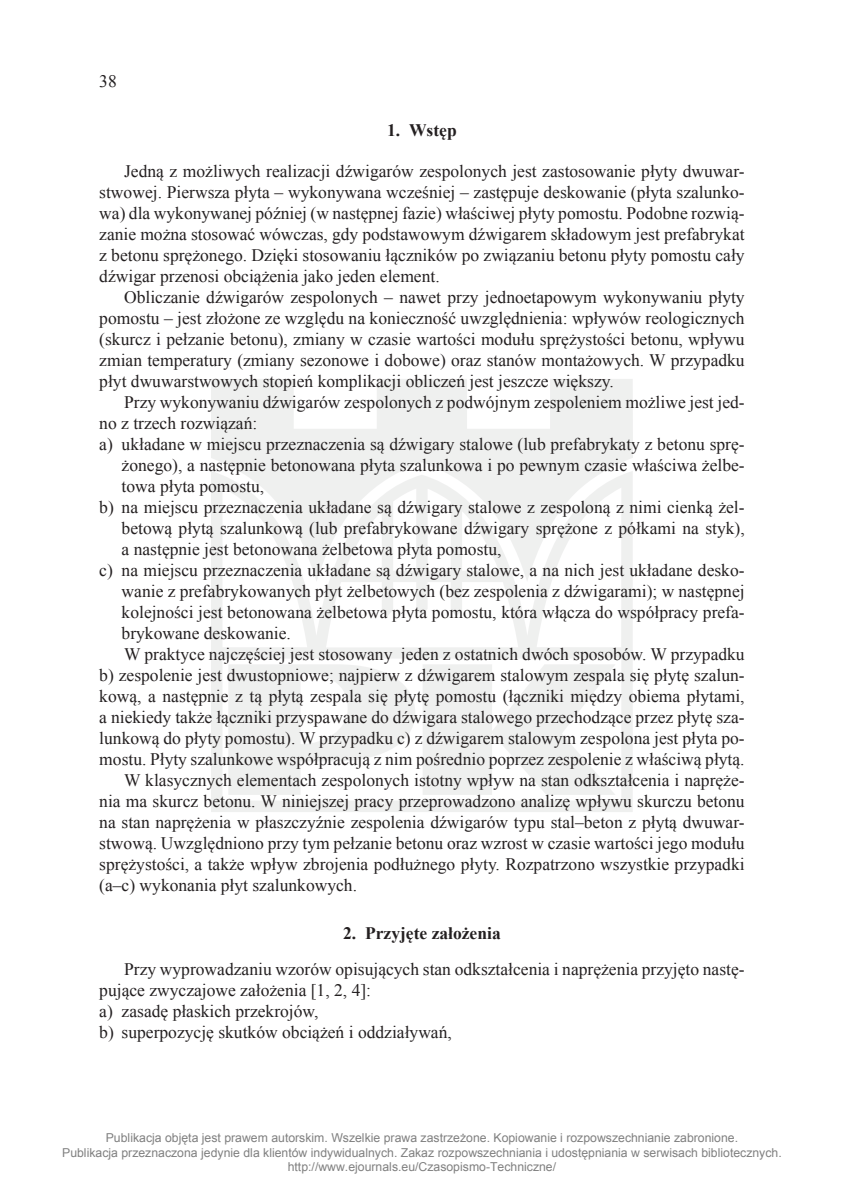
<style>
.page{position:relative;width:844px;height:1191px;background:#fff}
.page>*{position:absolute;margin:0;border:0;box-sizing:border-box;transform-origin:0 0}
.test{font:17.5px/21px "Times New Roman";color:#231f20;text-align:justify}
.t1{font:700 17.5px "Times New Roman";color:#231f20}
.t2{font:12.25px/14.7px "Arial";color:#808080;text-align:center}
</style>
<div class="page">
<svg style="left:211px;top:379px;width:421px;height:433px;fill:#eff0ef"></svg>
<p class="test" style="left:99px;top:70px;width:19px">38</p>
<p class="t1" style="left:387px;top:118px;width:71px">1. Wstęp</p>
<p class="test" style="left:99px;top:160px;width:646px;text-indent:25px">Jedną z możliwych realizacji dźwigarów zespolonych jest zastosowanie płyty dwuwar&shy;stwowej. Pierwsza płyta – wykonywana wcześniej – zastępuje deskowanie (płyta szalunko&shy;wa) dla wykonywanej później (w następnej fazie) właściwej płyty pomostu. Podobne rozwią&shy;zanie można stosować wówczas, gdy podstawowym dźwigarem składowym jest prefabrykat z betonu sprężonego. Dzięki stosowaniu łączników po związaniu betonu płyty pomostu cały dźwigar przenosi obciążenia jako jeden element.</p>
<p class="test" style="left:99px;top:286px;width:646px;text-indent:25px">Obliczanie dźwigarów zespolonych – nawet przy jednoetapowym wykonywaniu płyty pomostu – jest złożone ze względu na konieczność uwzględnienia: wpływów reologicznych (skurcz i pełzanie betonu), zmiany w czasie wartości modułu sprężystości betonu, wpływu zmian temperatury (zmiany sezonowe i dobowe) oraz stanów montażowych. W przypadku płyt dwuwarstwowych stopień komplikacji obliczeń jest jeszcze większy.</p>
<p class="test" style="left:99px;top:391px;width:646px;text-indent:25px">Przy wykonywaniu dźwigarów zespolonych z podwójnym zespoleniem możliwe jest jed&shy;no z trzech rozwiązań:</p>
<p class="test" style="left:122px;top:433px;width:624px;text-indent:-22px">a) układane w miejscu przeznaczenia są dźwigary stalowe (lub prefabrykaty z betonu sprę&shy;żonego), a następnie betonowana płyta szalunkowa i po pewnym czasie właściwa żelbe&shy;towa płyta pomostu,</p>
<p class="test" style="left:122px;top:496px;width:624px;text-indent:-22px">b) na miejscu przeznaczenia układane są dźwigary stalowe z zespoloną z nimi cienką żel&shy;betową płytą szalunkową (lub prefabrykowane dźwigary sprężone z półkami na styk), a następnie jest betonowana żelbetowa płyta pomostu,</p>
<p class="test" style="left:122px;top:559px;width:624px;text-indent:-22px">c) na miejscu przeznaczenia układane są dźwigary stalowe, a na nich jest układane desko&shy;wanie z prefabrykowanych płyt żelbetowych (bez zespolenia z dźwigarami); w następnej kolejności jest betonowana żelbetowa płyta pomostu, która włącza do współpracy prefa&shy;brykowane deskowanie.</p>
<p class="test" style="left:99px;top:643px;width:646px;text-indent:25px">W praktyce najczęściej jest stosowany jeden z ostatnich dwóch sposobów. W przypadku b) zespolenie jest dwustopniowe; najpierw z dźwigarem stalowym zespala się płytę szalun&shy;kową, a następnie z tą płytą zespala się płytę pomostu (łączniki między obiema płytami, a niekiedy także łączniki przyspawane do dźwigara stalowego przechodzące przez płytę sza&shy;lunkową do płyty pomostu). W przypadku c) z dźwigarem stalowym zespolona jest płyta po&shy;mostu. Płyty szalunkowe współpracują z nim pośrednio poprzez zespolenie z właściwą płytą.</p>
<p class="test" style="left:99px;top:769px;width:646px;text-indent:25px">W klasycznych elementach zespolonych istotny wpływ na stan odkształcenia i napręże&shy;nia ma skurcz betonu. W niniejszej pracy przeprowadzono analizę wpływu skurczu betonu na stan naprężenia w płaszczyźnie zespolenia dźwigarów typu stal–beton z płytą dwuwar&shy;stwową. Uwzględniono przy tym pełzanie betonu oraz wzrost w czasie wartości jego modułu sprężystości, a także wpływ zbrojenia podłużnego płyty. Rozpatrzono wszystkie przypadki (a‒c) wykonania płyt szalunkowych.</p>
<p class="t1" style="left:343px;top:921px;width:159px">2. Przyjęte założenia</p>
<p class="test" style="left:99px;top:958px;width:646px;text-indent:25px">Przy wyprowadzaniu wzorów opisujących stan odkształcenia i naprężenia przyjęto nastę&shy;pujące zwyczajowe założenia [1, 2, 4]:</p>
<p class="test" style="left:99px;top:1000px;width:220px">a) zasadę płaskich przekrojów,</p>
<p class="test" style="left:99px;top:1021px;width:354px">b) superpozycję skutków obciążeń i oddziaływań,</p>
<p class="t2" style="left:62px;top:1130px;width:721px">Publikacja objęta jest prawem autorskim. Wszelkie prawa zastrzeżone. Kopiowanie i rozpowszechnianie zabronione.<br>Publikacja przeznaczona jedynie dla klientów indywidualnych. Zakaz rozpowszechniania i udostępniania w serwisach bibliotecznych. http://www.ejournals.eu/Czasopismo-Techniczne/</p>
</div>
